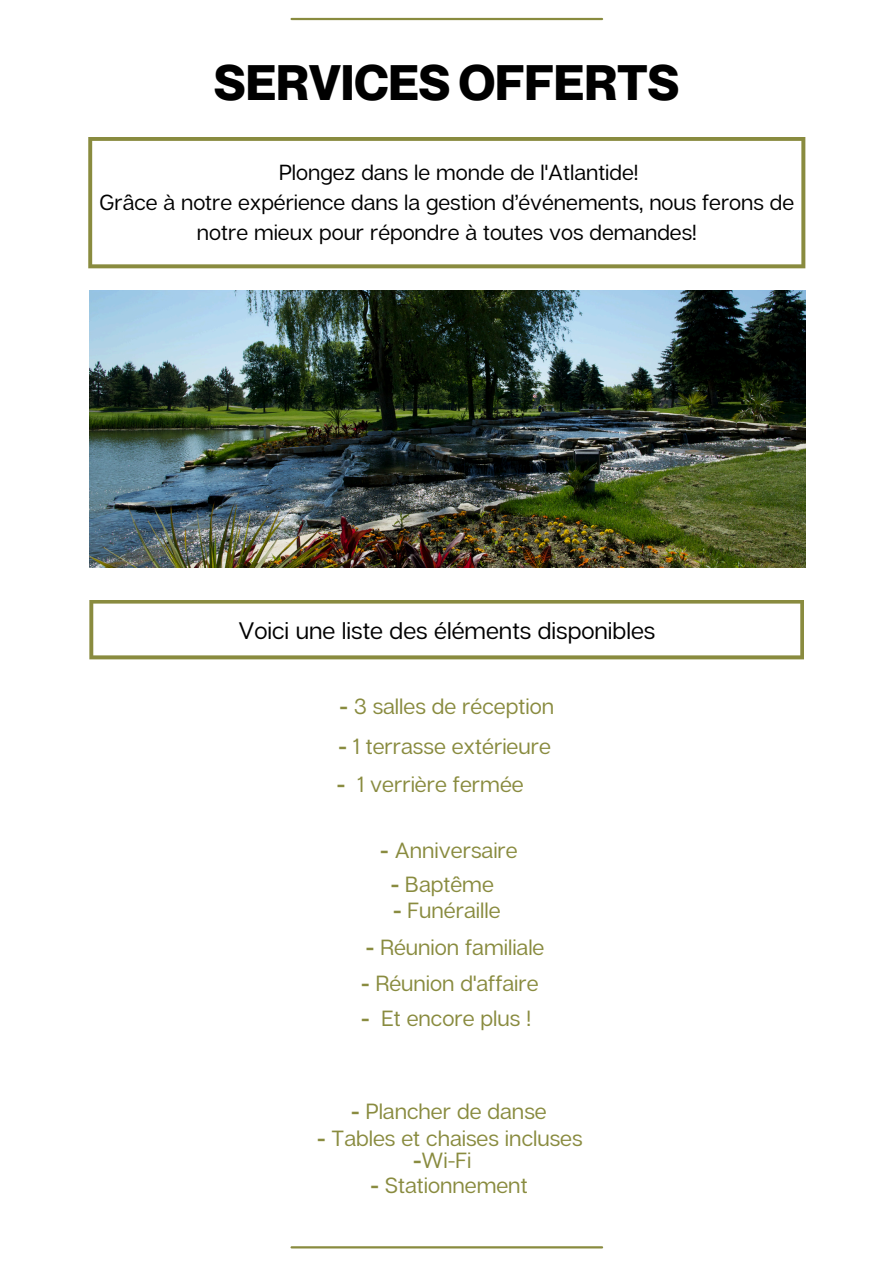
<style>
.page{position:relative;width:894px;height:1264px;background:#fff}
.page>*{position:absolute;margin:0;border:0;box-sizing:border-box;transform-origin:0 0}
.t1{font:700 48.75px "Neue Montreal";color:#000}
.t2{font:23.85px "Articulat CF";color:#000}
.t3{font:21.9px "Articulat CF";color:#898b3f}
.t4{font:21.75px "Articulat CF";color:#000}
.s1{font-weight:700}
</style>
<div class="page">
<svg style="left:88px;top:137px;width:717px;height:131px"></svg>
<hr style="left:291px;top:18px;width:311px;height:2px;background:#898b3f">
<img style="left:89px;top:290px;width:716px;height:277px">
<svg style="left:89px;top:600px;width:715px;height:59px"></svg>
<hr style="left:291px;top:1246px;width:311px;height:2px;background:#898b3f">
<p class="t1" style="left:214px;top:53px;width:467px">SERVICES OFFERTS</p>
<p class="t4" style="left:279px;top:158px;width:361px">Plongez dans le monde de l'Atlantide!</p>
<p class="t4" style="left:99px;top:189px;width:696px">Grâce à notre expérience dans la gestion d’événements, nous ferons de</p>
<p class="t4" style="left:197px;top:219px;width:501px">notre mieux pour répondre à toutes vos demandes!</p>
<p class="t2" style="left:238px;top:615px;width:418px">Voici une liste des éléments disponibles</p>
<p class="t3" style="left:339px;top:692px;width:216px"><span class="s1">-</span> 3 salles de réception</p>
<p class="t3" style="left:338px;top:732px;width:214px"><span class="s1">-</span> 1 terrasse extérieure</p>
<p class="t3" style="left:336px;top:770px;width:188px"><span class="s1">-</span> 1 verrière fermée</p>
<p class="t3" style="left:380px;top:836px;width:139px"><span class="s1">-</span> Anniversaire</p>
<p class="t3" style="left:390px;top:870px;width:104px"><span class="s1">-</span> Baptême</p>
<p class="t3" style="left:393px;top:896px;width:109px"><span class="s1">-</span> Funéraille</p>
<p class="t3" style="left:366px;top:933px;width:180px"><span class="s1">-</span> Réunion familiale</p>
<p class="t3" style="left:361px;top:969px;width:179px"><span class="s1">-</span> Réunion d'affaire</p>
<p class="t3" style="left:361px;top:1004px;width:171px"><span class="s1">-</span> Et encore plus !</p>
<p class="t3" style="left:351px;top:1097px;width:197px"><span class="s1">-</span> Plancher de danse</p>
<p class="t3" style="left:413px;top:1146px;width:60px"><span class="s1">-</span>Wi-Fi</p>
<p class="t3" style="left:370px;top:1171px;width:159px"><span class="s1">-</span> Stationnement</p>
<p class="t3" style="left:317px;top:1124px;width:267px"><span class="s1">-</span> Tables et chaises incluses</p>
</div>
